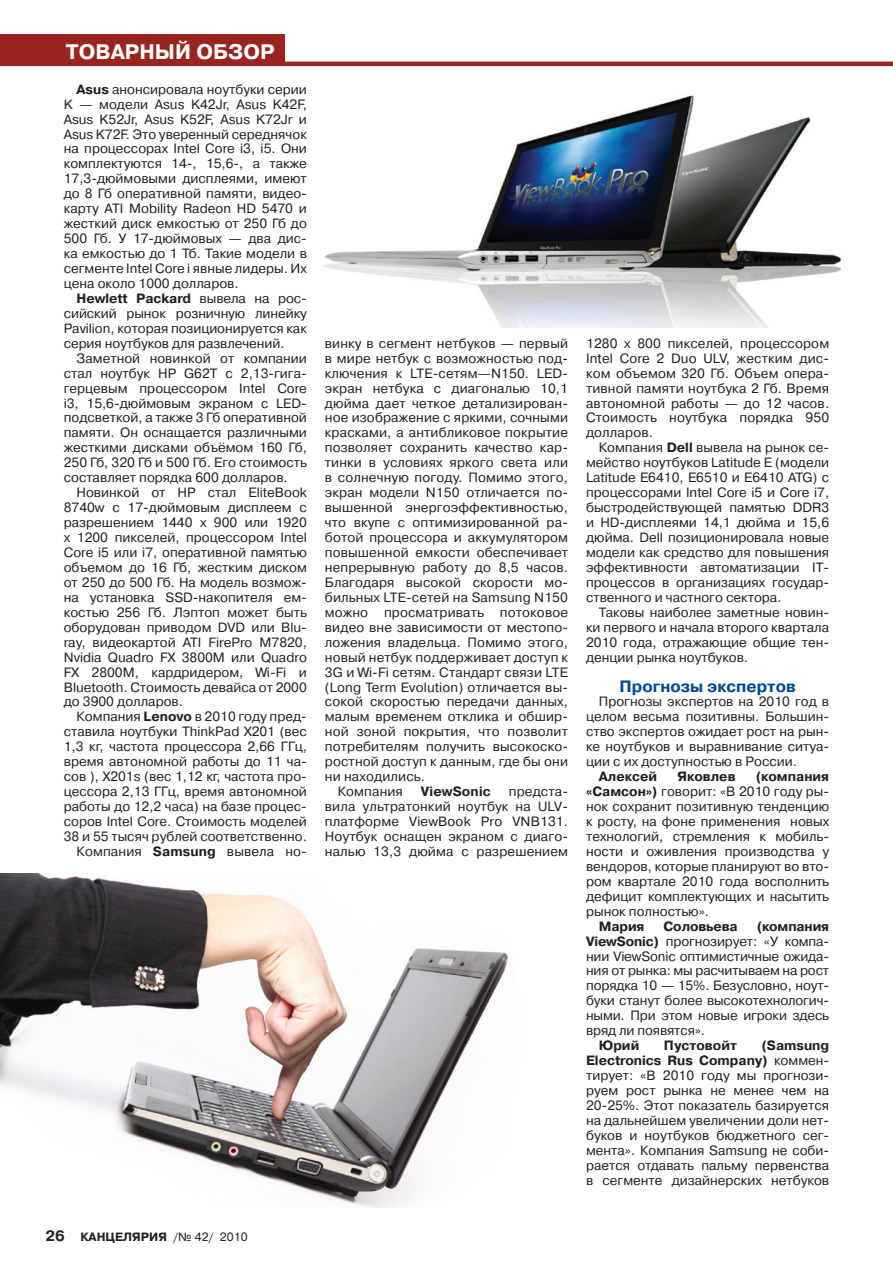
<style>
.page{position:relative;width:893px;height:1263px;background:#fff}
.page>*{position:absolute;margin:0;border:0;box-sizing:border-box;transform-origin:0 0}
.t1{font:700 21px "Pragmatica C";color:#fff}
.zagolov_v_texte{font:700 16.5px "Pragmatica C";color:#014990}
.osnovn_texst{font:13.5px/15px "Pragmatica C";color:#231f20;text-align:justify}
.osnovn_texst-2{font:700 13.5px "Pragmatica C";color:#231f20}
.t2{font:700 12px "Pragmatica C";color:#231f20}
.s1{font-weight:700}
.s2{font-size:15px}
.s3{font-weight:400}
</style>
<div class="page">
<div style="left:0;top:34px;width:285px;height:30px;background:#9a2420"></div>
<hr style="left:0;top:62px;width:893px;height:4px;background:#9a2420">
<img style="left:324px;top:95px;width:517px;height:232px">
<img style="left:0;top:874px;width:508px;height:334px">
<h1 class="t1" style="left:66px;top:40px;width:211px">ТОВАРНЫЙ ОБЗОР</h1>
<p class="osnovn_texst" style="left:64px;top:82px;width:245px;text-indent:13px"><span class="s1">Asus</span> анонсировала ноутбуки серии K — модели Asus K42Jr, Asus K42F, Asus K52Jr, Asus K52F, Asus K72Jr и Asus K72F. Это уверенный середнячок на процессорах Intel Core i3, i5. Они комплектуются 14-, 15,6-, а также 17,3-дюймовыми дисплеями, имеют до 8 Гб оперативной памяти, видео&shy;карту ATI Mobility Radeon HD 5470 и жесткий диск емкостью от 250 Гб до 500 Гб. У 17-дюймовых — два дис&shy;ка емкостью до 1 Тб. Такие модели в сегменте Intel Core i явные лидеры. Их цена около 1000 долларов.</p>
<p class="osnovn_texst" style="left:64px;top:291px;width:245px;text-indent:13px"><span class="s1">Hewlett Paсkard</span> вывела на рос&shy;сийский рынок розничную линейку Pavilion, которая позиционируется как серия ноутбуков для развлечений.</p>
<p class="osnovn_texst" style="left:64px;top:351px;width:245px;text-indent:13px">Заметной новинкой от компании стал ноутбук HP G62T с 2,13-гига&shy;герцевым процессором Intel Core i3, 15,6-дюймовым экраном с LED&shy;подсветкой, а также 3 Гб оперативной памяти. Он оснащается различными жесткими дисками объёмом 160 Гб, 250 Гб, 320 Гб и 500 Гб. Его стоимость составляет порядка 600 долларов.</p>
<p class="osnovn_texst" style="left:64px;top:485px;width:245px;text-indent:13px">Новинкой от HP стал EliteBook 8740w с 17-дюймовым дисплеем с разрешением 1440 x 900 или 1920 x 1200 пикселей, процессором Intel Core i5 или i7, оперативной памятью объемом до 16 Гб, жестким диском от 250 до 500 Гб. На модель возмож&shy;на установка SSD-накопителя ем&shy;костью 256 Гб. Лэптоп может быть оборудован приводом DVD или Blu&shy;ray, видеокартой ATI FirePro M7820, Nvidia Quadro FX 3800M или Quadro FX 2800M, кардридером, Wi-Fi и Bluetooth. Стоимость девайса от 2000 до 3900 долларов.</p>
<p class="osnovn_texst" style="left:64px;top:709px;width:245px;text-indent:13px">Компания <span class="s1">Lenovo</span> в 2010 году пред&shy;ставила ноутбуки ThinkPad X201 (вес 1,3 кг, частота процессора 2,66 ГГц, время автономной работы до 11 ча&shy;сов ), X201s (вес 1,12 кг, частота про&shy;цессора 2,13 ГГц, время автономной работы до 12,2 часа) на базе процес&shy;соров Intel Core. Стоимость моделей 38 и 55 тысяч рублей соответственно.</p>
<p class="osnovn_texst" style="left:77px;top:844px;width:232px">Компания <span class="s1">Samsung</span> вывела но-</p>
<p class="t2" style="left:46px;top:1231px;width:204px"><span class="s2">26</span> КАНЦЕЛЯРИЯ <span class="s3">/№ 42/ 2010</span></p>
<p class="osnovn_texst" style="left:325px;top:336px;width:245px">винку в сегмент нетбуков — первый в мире нетбук c возможностью под&shy;ключения к LTE-сетям—N150. LED&shy;экран нетбука с диагональю 10,1 дюйма дает четкое детализирован&shy;ное изображение с яркими, сочными красками, а антибликовое покрытие позволяет сохранить качество кар&shy;тинки в условиях яркого света или в солнечную погоду. Помимо этого, экран модели N150 отличается по&shy;вышенной энергоэффективностью, что вкупе с оптимизированной ра&shy;ботой процессора и аккумулятором повышенной емкости обеспечивает непрерывную работу до 8,5 часов.<br>Благодаря высокой скорости мо&shy;бильных LTE-сетей на Samsung N150 можно просматривать потоковое видео вне зависимости от местопо&shy;ложения владельца. Помимо этого, новый нетбук поддерживает доступ к 3G и Wi-Fi сетям. Стандарт связи LTE (Long Term Evolution) отличается вы&shy;сокой скоростью передачи данных, малым временем отклика и обшир&shy;ной зоной покрытия, что позволит потребителям получить высокоско&shy;ростной доступ к данным, где бы они ни находились.</p>
<p class="osnovn_texst" style="left:338px;top:784px;width:67px">Компания</p>
<p class="osnovn_texst-2" style="left:421px;top:784px;width:72px">ViewSoniс</p>
<p class="osnovn_texst" style="left:325px;top:784px;width:245px;text-indent:184px">предста&shy;вила ультратонкий ноутбук на ULV&shy;платформе ViewBook Pro VNB131.<br>Ноутбук оснащен экраном с диаго&shy;налью 13,3 дюйма с разрешением</p>
<p class="osnovn_texst" style="left:586px;top:336px;width:245px">1280 x 800 пикселей, процессором Intel Core 2 Duo ULV, жестким дис&shy;ком объемом 320 Гб. Объем опера&shy;тивной памяти ноутбука 2 Гб. Время автономной работы — до 12 часов.<br>Стоимость ноутбука порядка 950 долларов.</p>
<p class="osnovn_texst" style="left:586px;top:440px;width:245px;text-indent:13px">Компания <span class="s1">Dell</span> вывела на рынок се&shy;мейство ноутбуков Latitude E (модели Latitude E6410, E6510 и E6410 ATG) с процессорами Intel Core i5 и Core i7, быстродействующей памятью DDR3 и HD-дисплеями 14,1 дюйма и 15,6 дюйма. Dell позиционировала новые модели как средство для повышения эффективности автоматизации IТ&shy;процессов в организациях государ&shy;ственного и частного сектора.</p>
<p class="osnovn_texst" style="left:586px;top:605px;width:245px;text-indent:13px">Таковы наиболее заметные новин&shy;ки первого и начала второго квартала 2010 года, отражающие общие тен&shy;денции рынка ноутбуков.</p>
<p class="zagolov_v_texte" style="left:620px;top:677px;width:178px">Прогнозы экспертов</p>
<p class="osnovn_texst" style="left:586px;top:694px;width:245px;text-indent:13px">Прогнозы экспертов на 2010 год в целом весьма позитивны. Большин&shy;ство экспертов ожидает рост на рын&shy;ке ноутбуков и выравнивание ситуа&shy;ции с их доступностью в России.</p>
<p class="osnovn_texst-2" style="left:599px;top:769px;width:60px">Алексей</p>
<p class="osnovn_texst-2" style="left:677px;top:769px;width:60px">Яковлев</p>
<p class="osnovn_texst" style="left:586px;top:769px;width:245px;text-indent:170px"><span class="s1">(компания «Самсон»)</span> говорит: «В 2010 году ры&shy;нок сохранит позитивную тенденцию к росту, на фоне применения новых технологий, стремления к мобиль&shy;ности и оживления производства у вендоров, которые планируют во вто&shy;ром квартале 2010 года восполнить дефицит комплектующих и насытить рынок полностью».</p>
<p class="osnovn_texst-2" style="left:599px;top:918px;width:47px">Мария</p>
<p class="osnovn_texst-2" style="left:664px;top:918px;width:76px">Соловьева</p>
<p class="osnovn_texst" style="left:586px;top:918px;width:245px;text-indent:171px"><span class="s1">(компания ViewSonic)</span> прогнозирует: «У компа&shy;нии ViewSonic оптимистичные ожида&shy;ния от рынка: мы расчитываем на рост порядка 10 — 15%. Безусловно, ноут&shy;буки станут более высокотехнологич&shy;ными. При этом новые игроки здесь вряд ли появятся».</p>
<p class="osnovn_texst-2" style="left:599px;top:1038px;width:42px">Юрий</p>
<p class="osnovn_texst-2" style="left:664px;top:1038px;width:74px">Пустовойт</p>
<p class="osnovn_texst" style="left:586px;top:1038px;width:245px;text-indent:176px"><span class="s1">(Samsung Electronics Rus Company)</span> коммен&shy;тирует: «В 2010 году мы прогнози&shy;руем рост рынка не менее чем на 20-25%. Этот показатель базируется на дальнейшем увеличении доли нет&shy;буков и ноутбуков бюджетного сег&shy;мента». Компания Samsung не соби&shy;рается отдавать пальму первенства в сегменте дизайнерских нетбуков</p>
</div>
